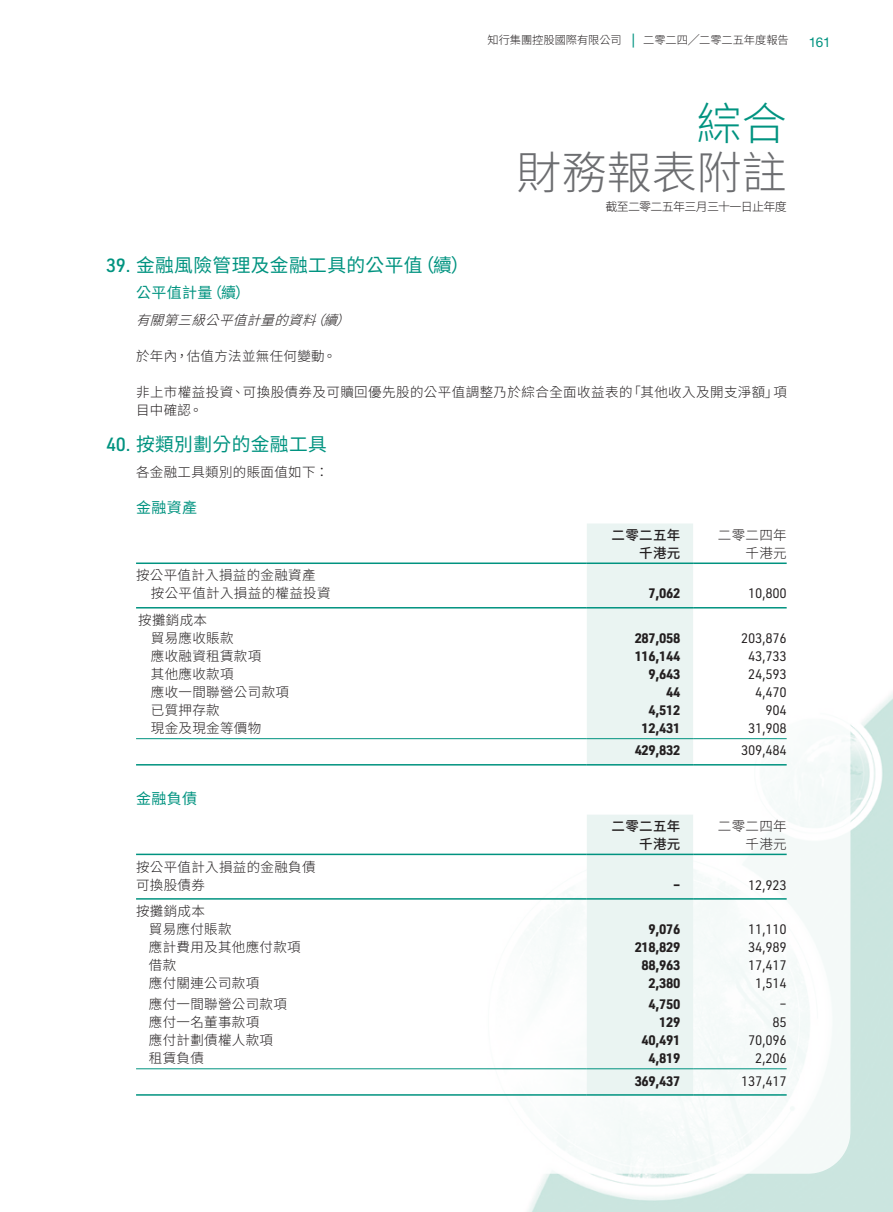
<style>
.page{position:relative;width:893px;height:1212px;background:#fff}
.page>*{position:absolute;margin:0;border:0;box-sizing:border-box;transform-origin:0 0}
.t1{font:300 45px "Source Han Sans TC";color:#6c6d70}
.t2{font:300 45px "Source Han Sans TC";color:#009380}
.Heading_1{font:18.75px "Source Han Sans TC";letter-spacing:.02em;color:#009380}
.Heading_2{font:15px "Source Han Sans TC";letter-spacing:.025em;color:#009380}
.Body_Text{font:300 13.5px/18px "Source Han Sans TC";letter-spacing:.025em;color:#231f20}
.Body_Text-2{font:13.5px "URWDIN";letter-spacing:-.025em;color:#231f20}
.Body_Text-3{font:700 13.5px "URWDIN";letter-spacing:-.025em;color:#231f20}
.Body_Text-4{font:italic 300 13.5px "Source Han Sans TC";color:#231f20}
.Body_Text-5{font:500 13.5px "Source Han Sans TC";letter-spacing:.025em;color:#231f20}
.t3{font:13.5px "Helvetica Neue LT Std";color:#009380}
.t4{font:300 12px "Source Han Sans TC";letter-spacing:-.06em;color:#231f20}
.t5{font:300 11.25px "Source Han Sans TC";letter-spacing:-.005em;color:#231f20}
.s1{font-family:"URWDIN";font-weight:400;font-size:15.75px;color:#009380}
.s2{font-family:"URWDIN";font-weight:500}
</style>
<div class="page">
<img style="left:528px;top:693px;width:365px;height:519px">
<svg style="left:136px;top:608px;width:714px;height:566px"></svg>
<div style="left:587px;top:523px;width:106px;height:241px;background:#eaf4f2"></div>
<hr style="left:136px;top:562px;width:451px;height:2px;background:#009380">
<hr style="left:587px;top:562px;width:106px;height:2px;background:#009380">
<hr style="left:693px;top:562px;width:94px;height:2px;background:#009380">
<hr style="left:136px;top:607px;width:451px;height:1px;background:#009380">
<hr style="left:587px;top:607px;width:106px;height:1px;background:#009380">
<hr style="left:693px;top:607px;width:94px;height:1px;background:#009380">
<hr style="left:136px;top:738px;width:451px;height:1px;background:#009380">
<hr style="left:587px;top:738px;width:106px;height:1px;background:#009380">
<hr style="left:693px;top:738px;width:94px;height:1px;background:#009380">
<hr style="left:136px;top:764px;width:451px;height:1px;background:#009380">
<hr style="left:587px;top:764px;width:106px;height:1px;background:#009380">
<hr style="left:693px;top:764px;width:94px;height:1px;background:#009380">
<div style="left:587px;top:815px;width:106px;height:279px;background:#eaf4f2"></div>
<hr style="left:136px;top:854px;width:451px;height:1px;background:#009380">
<hr style="left:587px;top:854px;width:106px;height:1px;background:#009380">
<hr style="left:693px;top:854px;width:94px;height:1px;background:#009380">
<hr style="left:136px;top:898px;width:451px;height:2px;background:#009380">
<hr style="left:587px;top:898px;width:106px;height:2px;background:#009380">
<hr style="left:693px;top:898px;width:94px;height:2px;background:#009380">
<hr style="left:136px;top:1068px;width:451px;height:1px;background:#009380">
<hr style="left:587px;top:1068px;width:106px;height:1px;background:#009380">
<hr style="left:693px;top:1068px;width:94px;height:1px;background:#009380">
<hr style="left:136px;top:1094px;width:451px;height:2px;background:#009380">
<hr style="left:587px;top:1094px;width:106px;height:2px;background:#009380">
<hr style="left:693px;top:1094px;width:94px;height:2px;background:#009380">
<p class="t5" style="left:487px;top:34px;width:303px">知行集團控股國際有限公司 <span class="s1">|</span> 二零二四╱二零二五年度報告</p>
<p class="t3" style="left:809px;top:34px;width:23px">161</p>
<h1 class="t2" style="left:697px;top:98px;width:91px">綜合</h1>
<h1 class="t1" style="left:517px;top:147px;width:271px">財務報表附註</h1>
<p class="t4" style="left:605px;top:200px;width:183px">截至二零二五年三月三十一日止年度</p>
<p class="Heading_1" style="left:106px;top:254px;width:365px"><span class="s2">39.</span> 金融風險管理及金融工具的公平值（續）</p>
<p class="Heading_2" style="left:136px;top:284px;width:116px">公平值計量（續）</p>
<p class="Body_Text-4" style="left:136px;top:312px;width:225px">有關第三級公平值計量的資料（續）</p>
<p class="Body_Text" style="left:136px;top:347px;width:202px">於年內，估值方法並無任何變動。</p>
<p class="Body_Text" style="left:136px;top:383px;width:652px">非上市權益投資、可換股債券及可贖回優先股的公平值調整乃於綜合全面收益表的「其他收入及開支淨額」項目中確認。</p>
<p class="Heading_1" style="left:106px;top:433px;width:222px"><span class="s2">40.</span> 按類別劃分的金融工具</p>
<p class="Body_Text" style="left:136px;top:463px;width:194px">各金融工具類別的賬面值如下：</p>
<p class="Heading_2" style="left:136px;top:499px;width:63px">金融資產</p>
<p class="Body_Text-5" style="left:611px;top:527px;width:70px">二零二五年</p>
<p class="Body_Text" style="left:718px;top:526px;width:70px">二零二四年</p>
<p class="Body_Text-5" style="left:639px;top:545px;width:43px">千港元</p>
<p class="Body_Text" style="left:745px;top:544px;width:43px">千港元</p>
<p class="Body_Text" style="left:136px;top:567px;width:181px">按公平值計入損益的金融資產</p>
<p class="Body_Text" style="left:151px;top:585px;width:181px">按公平值計入損益的權益投資</p>
<p class="Body_Text-3" style="left:649px;top:584px;width:33px">7,062</p>
<p class="Body_Text-2" style="left:748px;top:585px;width:40px">10,800</p>
<p class="Body_Text" style="left:138px;top:611px;width:70px">按攤銷成本</p>
<p class="Body_Text" style="left:151px;top:629px;width:84px">貿易應收賬款</p>
<p class="Body_Text-3" style="left:635px;top:629px;width:47px">287,058</p>
<p class="Body_Text-2" style="left:741px;top:629px;width:47px">203,876</p>
<p class="Body_Text" style="left:151px;top:647px;width:112px">應收融資租賃款項</p>
<p class="Body_Text-3" style="left:635px;top:647px;width:47px">116,144</p>
<p class="Body_Text-2" style="left:748px;top:647px;width:40px">43,733</p>
<p class="Body_Text" style="left:151px;top:665px;width:84px">其他應收款項</p>
<p class="Body_Text-3" style="left:649px;top:665px;width:33px">9,643</p>
<p class="Body_Text-2" style="left:748px;top:665px;width:40px">24,593</p>
<p class="Body_Text" style="left:151px;top:683px;width:140px">應收一間聯營公司款項</p>
<p class="Body_Text-3" style="left:666px;top:683px;width:16px">44</p>
<p class="Body_Text-2" style="left:755px;top:683px;width:33px">4,470</p>
<p class="Body_Text" style="left:151px;top:701px;width:70px">已質押存款</p>
<p class="Body_Text-3" style="left:649px;top:701px;width:33px">4,512</p>
<p class="Body_Text-2" style="left:765px;top:701px;width:23px">904</p>
<p class="Body_Text" style="left:151px;top:719px;width:112px">現金及現金等價物</p>
<p class="Body_Text-3" style="left:642px;top:719px;width:40px">12,431</p>
<p class="Body_Text-2" style="left:748px;top:719px;width:40px">31,908</p>
<p class="Body_Text-3" style="left:635px;top:741px;width:47px">429,832</p>
<p class="Body_Text-2" style="left:741px;top:742px;width:47px">309,484</p>
<p class="Heading_2" style="left:136px;top:790px;width:63px">金融負債</p>
<p class="Body_Text-5" style="left:611px;top:818px;width:70px">二零二五年</p>
<p class="Body_Text" style="left:718px;top:817px;width:70px">二零二四年</p>
<p class="Body_Text-5" style="left:639px;top:836px;width:43px">千港元</p>
<p class="Body_Text" style="left:745px;top:835px;width:43px">千港元</p>
<p class="Body_Text" style="left:136px;top:858px;width:181px">按公平值計入損益的金融負債</p>
<p class="Body_Text" style="left:136px;top:876px;width:70px">可換股債券</p>
<p class="Body_Text-3" style="left:673px;top:875px;width:9px">–</p>
<p class="Body_Text-2" style="left:748px;top:876px;width:40px">12,923</p>
<p class="Body_Text" style="left:136px;top:902px;width:70px">按攤銷成本</p>
<p class="Body_Text" style="left:149px;top:920px;width:84px">貿易應付賬款</p>
<p class="Body_Text-3" style="left:649px;top:920px;width:33px">9,076</p>
<p class="Body_Text-2" style="left:748px;top:920px;width:40px">11,110</p>
<p class="Body_Text" style="left:149px;top:938px;width:153px">應計費用及其他應付款項</p>
<p class="Body_Text-3" style="left:635px;top:938px;width:47px">218,829</p>
<p class="Body_Text-2" style="left:748px;top:938px;width:40px">34,989</p>
<p class="Body_Text" style="left:149px;top:956px;width:29px">借款</p>
<p class="Body_Text-3" style="left:642px;top:956px;width:40px">88,963</p>
<p class="Body_Text-2" style="left:748px;top:956px;width:40px">17,417</p>
<p class="Body_Text" style="left:149px;top:974px;width:112px">應付關連公司款項</p>
<p class="Body_Text-3" style="left:649px;top:974px;width:33px">2,380</p>
<p class="Body_Text-2" style="left:755px;top:974px;width:33px">1,514</p>
<p class="Body_Text" style="left:149px;top:995px;width:140px">應付一間聯營公司款項</p>
<p class="Body_Text-3" style="left:649px;top:995px;width:33px">4,750</p>
<p class="Body_Text-2" style="left:779px;top:995px;width:9px">–</p>
<p class="Body_Text" style="left:149px;top:1013px;width:112px">應付一名董事款項</p>
<p class="Body_Text-3" style="left:659px;top:1013px;width:23px">129</p>
<p class="Body_Text-2" style="left:772px;top:1013px;width:16px">85</p>
<p class="Body_Text" style="left:149px;top:1031px;width:126px">應付計劃債權人款項</p>
<p class="Body_Text-3" style="left:642px;top:1031px;width:40px">40,491</p>
<p class="Body_Text-2" style="left:748px;top:1031px;width:40px">70,096</p>
<p class="Body_Text" style="left:149px;top:1049px;width:57px">租賃負債</p>
<p class="Body_Text-3" style="left:649px;top:1049px;width:33px">4,819</p>
<p class="Body_Text-2" style="left:755px;top:1049px;width:33px">2,206</p>
<p class="Body_Text-3" style="left:635px;top:1071px;width:47px">369,437</p>
<p class="Body_Text-2" style="left:741px;top:1072px;width:47px">137,417</p>
</div>
